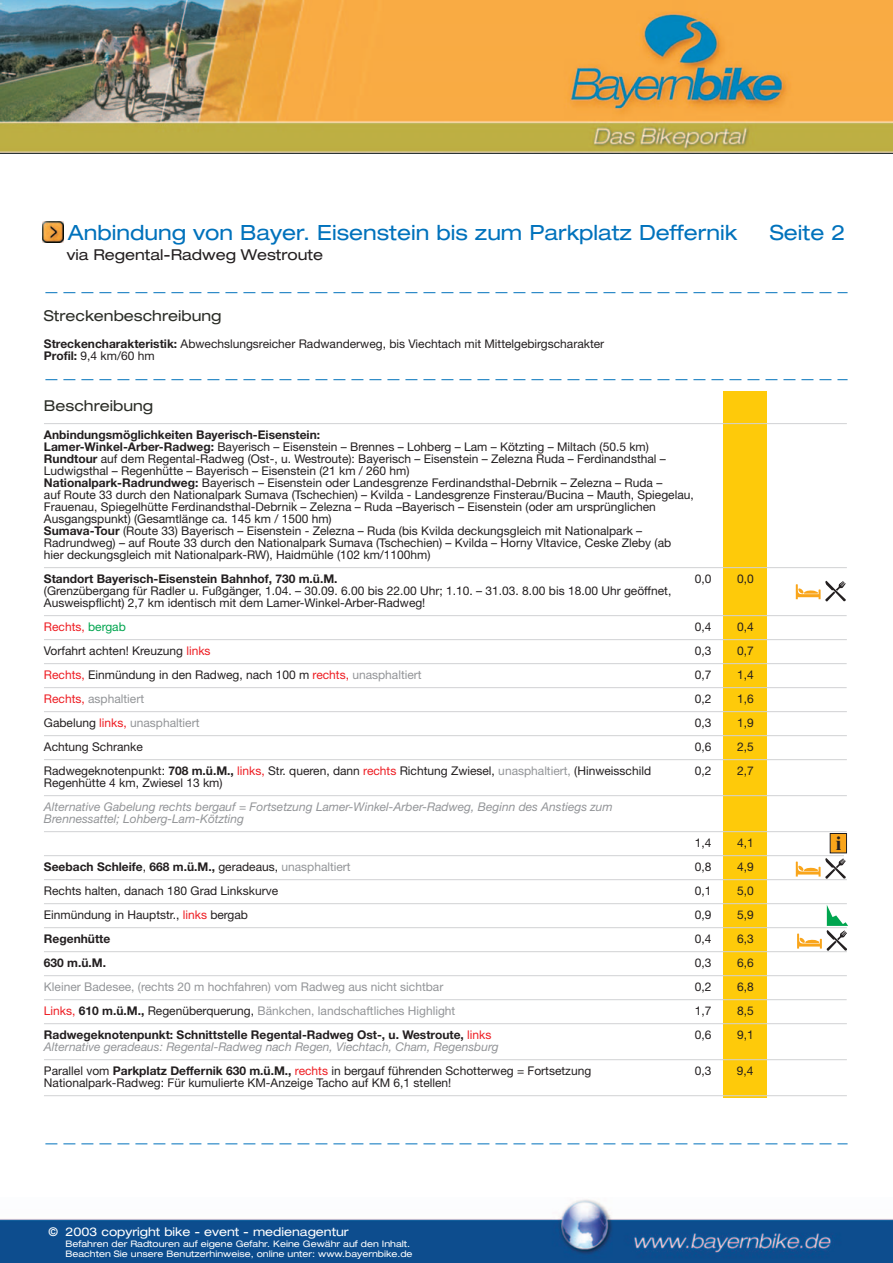
<style>
.page{position:relative;width:893px;height:1263px;background:#fff}
.page>*{position:absolute;margin:0;border:0;box-sizing:border-box;transform-origin:0 0}
.t1{font:expanded 21px "Helvetica Neue";color:#0072bc}
.t2{font:700 20.1px "Times New Roman";color:#231f20}
.t3{font:expanded 15px "Helvetica Neue";color:#2b2d27}
.t4{font:expanded 15px "Helvetica Neue";color:#231f20}
.t5{font:12px/12px "Helvetica Neue";color:#231f20}
.t6{font:italic 12px/12px "Helvetica Neue";color:#939598}
.t7{font:700 12px "Helvetica Neue";color:#231f20}
.t8{font:12px "Helvetica Neue";color:#939598}
.t9{font:expanded 12px "Helvetica Neue";color:#fff}
.t10{font:12px "Helvetica Neue";color:#ee1d23}
.t11{font:expanded 9px/10.5px "Helvetica Neue";color:#fff}
.s1{font-weight:700}
.s2{color:#00a54f}
.s3{color:#ee1d23}
.s4{color:#939598}
.s5{color:#231f20}
.s6{font-weight:400}
.s7{font-weight:400;color:#939598}
.s8{font-weight:700;color:#231f20}
.s9{font-weight:400;color:#ee1d23}
.s10{font-style:normal;color:#231f20}
.s11{font-weight:700;font-style:normal;color:#231f20}
.s12{font-style:normal;color:#ee1d23}
</style>
<div class="page">
<div style="left:723px;top:391px;width:43px;height:706px;background:#feca0a"></div>
<hr style="left:44px;top:423px;width:803px;height:1px;background:#d1d2d4">
<hr style="left:44px;top:567px;width:803px;height:1px;background:#d1d2d4">
<hr style="left:44px;top:615px;width:803px;height:1px;background:#d1d2d4">
<hr style="left:44px;top:639px;width:803px;height:1px;background:#d1d2d4">
<hr style="left:44px;top:663px;width:803px;height:1px;background:#d1d2d4">
<hr style="left:44px;top:687px;width:803px;height:1px;background:#d1d2d4">
<hr style="left:44px;top:711px;width:803px;height:1px;background:#d1d2d4">
<hr style="left:44px;top:735px;width:803px;height:1px;background:#d1d2d4">
<hr style="left:44px;top:759px;width:803px;height:1px;background:#d1d2d4">
<hr style="left:44px;top:795px;width:803px;height:1px;background:#d1d2d4">
<hr style="left:44px;top:831px;width:803px;height:1px;background:#d1d2d4">
<hr style="left:44px;top:855px;width:800px;height:1px;background:#d1d2d4">
<hr style="left:44px;top:879px;width:803px;height:1px;background:#d1d2d4">
<hr style="left:44px;top:903px;width:803px;height:1px;background:#d1d2d4">
<hr style="left:44px;top:927px;width:803px;height:1px;background:#d1d2d4">
<hr style="left:44px;top:951px;width:803px;height:1px;background:#d1d2d4">
<hr style="left:44px;top:975px;width:803px;height:1px;background:#d1d2d4">
<hr style="left:44px;top:999px;width:803px;height:1px;background:#d1d2d4">
<hr style="left:44px;top:1023px;width:803px;height:1px;background:#d1d2d4">
<hr style="left:44px;top:1059px;width:803px;height:1px;background:#d1d2d4">
<hr style="left:44px;top:1095px;width:803px;height:1px;background:#d1d2d4">
<img style="left:1px;top:0;width:891px;height:153px">
<img style="left:1px;top:1199px;width:891px;height:63px">
<img style="left:42px;top:222px;width:22px;height:21px">
<svg style="left:45px;top:379px;width:803px;height:1px"></svg>
<svg style="left:45px;top:292px;width:803px;height:1px"></svg>
<svg style="left:45px;top:1143px;width:803px;height:1px"></svg>
<svg style="left:796px;top:581px;width:50px;height:21px"></svg>
<div style="left:830px;top:833px;width:17px;height:20px;background:#f9a51b;border:1px solid #231f20"></div>
<svg style="left:796px;top:858px;width:50px;height:21px"></svg>
<svg style="left:797px;top:905px;width:51px;height:46px"></svg>
<h1 class="t1" style="left:68px;top:225px;width:671px">Anbindung von Bayer. Eisenstein bis zum Parkplatz Deffernik</h1>
<h1 class="t1" style="left:770px;top:225px;width:77px">Seite 2</h1>
<p class="t4" style="left:67px;top:249px;width:258px">via Regental-Radweg Westroute</p>
<p class="t3" style="left:44px;top:310px;width:179px">Streckenbeschreibung</p>
<p class="t5" style="left:44px;top:339px;width:562px"><span class="s1">Streckencharakteristik:</span> Abwechslungsreicher Radwanderweg, bis Viechtach mit Mittelgebirgscharakter<br><span class="s1">Profil:</span> 9,4 km/60 hm</p>
<p class="t3" style="left:44px;top:400px;width:111px">Beschreibung</p>
<p class="t5" style="left:44px;top:430px;width:651px"><span class="s1">Anbindungsmöglichkeiten Bayerisch-Eisenstein:<br>Lamer-Winkel-Arber-Radweg:</span> Bayerisch – Eisenstein – Brennes – Lohberg – Lam – Kötzting – Miltach (50.5 km)<br><span class="s1">Rundtour</span> auf dem Regental-Radweg (Ost-, u. Westroute): Bayerisch – Eisenstein – Zelezna Ruda – Ferdinandsthal – Ludwigsthal – Regenhütte – Bayerisch – Eisenstein (21 km / 260 hm)<br><span class="s1">Nationalpark-Radrundweg:</span> Bayerisch – Eisenstein oder Landesgrenze Ferdinandsthal-Debrnik – Zelezna – Ruda –<br>auf Route 33 durch den Nationalpark Sumava (Tschechien) – Kvilda - Landesgrenze Finsterau/Bucina – Mauth, Spiegelau, Frauenau, Spiegelhütte Ferdinandsthal-Debrnik – Zelezna – Ruda –Bayerisch – Eisenstein (oder am ursprünglichen Ausgangspunkt) (Gesamtlänge ca. 145 km / 1500 hm)<br><span class="s1">Sumava-Tour</span> (Route 33) Bayerisch – Eisenstein - Zelezna – Ruda (bis Kvilda deckungsgleich mit Nationalpark – Radrundweg) – auf Route 33 durch den Nationalpark Sumava (Tschechien) – Kvilda – Horny Vltavice, Ceske Zleby (ab hier deckungsgleich mit Nationalpark-RW), Haidmühle (102 km/1100hm)</p>
<p class="t7" style="left:44px;top:574px;width:295px">Standort Bayerisch-Eisenstein Bahnhof, 730 m.ü.M.</p>
<p class="t5" style="left:695px;top:574px;width:18px">0,0</p>
<p class="t5" style="left:737px;top:574px;width:18px">0,0</p>
<p class="t5" style="left:44px;top:586px;width:629px">(Grenzübergang für Radler u. Fußgänger, 1.04. – 30.09. 6.00 bis 22.00 Uhr; 1.10. – 31.03. 8.00 bis 18.00 Uhr geöffnet,<br>Ausweispflicht) 2,7 km identisch mit dem Lamer-Winkel-Arber-Radweg!</p>
<p class="t10" style="left:44px;top:622px;width:83px">Rechts, <span class="s2">bergab</span></p>
<p class="t5" style="left:695px;top:622px;width:18px">0,4</p>
<p class="t5" style="left:737px;top:622px;width:18px">0,4</p>
<p class="t5" style="left:44px;top:646px;width:168px">Vorfahrt achten! Kreuzung <span class="s3">links</span></p>
<p class="t5" style="left:695px;top:646px;width:18px">0,3</p>
<p class="t5" style="left:737px;top:646px;width:18px">0,7</p>
<p class="t5" style="left:44px;top:670px;width:379px"><span class="s3">Rechts,</span> Einmündung in den Radweg, nach 100 m <span class="s3">rechts,</span> <span class="s4">unasphaltiert</span></p>
<p class="t5" style="left:695px;top:670px;width:18px">0,7</p>
<p class="t5" style="left:737px;top:670px;width:18px">1,4</p>
<p class="t8" style="left:44px;top:694px;width:102px"><span class="s3">Rechts,</span> asphaltiert</p>
<p class="t5" style="left:695px;top:694px;width:18px">0,2</p>
<p class="t5" style="left:737px;top:694px;width:18px">1,6</p>
<p class="t8" style="left:44px;top:718px;width:157px"><span class="s5">Gabelung</span> <span class="s3">links,</span> unasphaltiert</p>
<p class="t5" style="left:695px;top:718px;width:18px">0,3</p>
<p class="t5" style="left:737px;top:718px;width:18px">1,9</p>
<p class="t5" style="left:44px;top:742px;width:100px">Achtung Schranke</p>
<p class="t5" style="left:695px;top:742px;width:18px">0,6</p>
<p class="t5" style="left:737px;top:742px;width:18px">2,5</p>
<p class="t5" style="left:44px;top:766px;width:609px">Radwegeknotenpunkt: <span class="s1">708 m.ü.M.,</span> <span class="s3">links,</span> Str. queren, dann <span class="s3">rechts</span> Richtung Zwiesel, <span class="s4">unasphaltiert,</span> (Hinweisschild</p>
<p class="t5" style="left:695px;top:766px;width:18px">0,2</p>
<p class="t5" style="left:737px;top:766px;width:18px">2,7</p>
<p class="t5" style="left:44px;top:778px;width:180px">Regenhütte 4 km, Zwiesel 13 km)</p>
<p class="t6" style="left:44px;top:801px;width:570px">Alternative Gabelung rechts bergauf = Fortsetzung Lamer-Winkel-Arber-Radweg, Beginn des Anstiegs zum<br>Brennessattel; Lohberg-Lam-Kötzting</p>
<p class="t5" style="left:695px;top:838px;width:18px">1,4</p>
<p class="t5" style="left:737px;top:838px;width:18px">4,1</p>
<p class="t7" style="left:44px;top:862px;width:308px">Seebach Schleife<span class="s6">,</span> 668 m.ü.M., <span class="s6">geradeaus,</span> <span class="s7">unasphaltiert</span></p>
<p class="t5" style="left:695px;top:862px;width:18px">0,8</p>
<p class="t5" style="left:737px;top:862px;width:18px">4,9</p>
<p class="t5" style="left:44px;top:886px;width:236px">Rechts halten, danach 180 Grad Linkskurve</p>
<p class="t5" style="left:695px;top:886px;width:18px">0,1</p>
<p class="t5" style="left:737px;top:886px;width:18px">5,0</p>
<p class="t5" style="left:44px;top:910px;width:206px">Einmündung in Hauptstr., <span class="s3">links</span> bergab</p>
<p class="t5" style="left:695px;top:910px;width:18px">0,9</p>
<p class="t5" style="left:737px;top:910px;width:18px">5,9</p>
<p class="t7" style="left:44px;top:934px;width:68px">Regenhütte</p>
<p class="t5" style="left:695px;top:934px;width:18px">0,4</p>
<p class="t5" style="left:737px;top:934px;width:18px">6,3</p>
<p class="t7" style="left:44px;top:958px;width:64px">630 m.ü.M.</p>
<p class="t5" style="left:695px;top:958px;width:18px">0,3</p>
<p class="t5" style="left:737px;top:958px;width:18px">6,6</p>
<p class="t8" style="left:44px;top:982px;width:401px">Kleiner Badesee, (rechts 20 m hochfahren) vom Radweg aus nicht sichtbar</p>
<p class="t5" style="left:695px;top:982px;width:18px">0,2</p>
<p class="t5" style="left:737px;top:982px;width:18px">6,8</p>
<p class="t8" style="left:44px;top:1006px;width:413px"><span class="s3">Links,</span> <span class="s8">610 m.ü.M.,</span> <span class="s5">Regenüberquerung,</span> Bänkchen, landschaftliches Highlight</p>
<p class="t5" style="left:695px;top:1006px;width:18px">1,7</p>
<p class="t5" style="left:737px;top:1006px;width:18px">8,5</p>
<p class="t7" style="left:44px;top:1030px;width:449px">Radwegeknotenpunkt: Schnittstelle Regental-Radweg Ost-, u. Westroute, <span class="s9">links</span></p>
<p class="t5" style="left:695px;top:1030px;width:18px">0,6</p>
<p class="t5" style="left:737px;top:1030px;width:18px">9,1</p>
<p class="t6" style="left:44px;top:1035px;width:549px;line-height:24px">Alternative geradeaus: Regental-Radweg nach Regen, Viechtach, Cham, Regensburg<br><span class="s10">Parallel vom</span> <span class="s11">Parkplatz Deffernik 630 m.ü.M.,</span> <span class="s12">rechts</span> <span class="s10">in bergauf führenden Schotterweg = Fortsetzung</span></p>
<p class="t5" style="left:695px;top:1066px;width:18px">0,3</p>
<p class="t5" style="left:737px;top:1066px;width:18px">9,4</p>
<p class="t5" style="left:44px;top:1078px;width:409px">Nationalpark-Radweg: Für kumulierte KM-Anzeige Tacho auf KM 6,1 stellen!</p>
<p class="t9" style="left:49px;top:1228px;width:302px">© 2003 copyright bike - event - medienagentur</p>
<p class="t11" style="left:65px;top:1239px;width:349px">Befahren der Radtouren auf eigene Gefahr. Keine Gewähr auf den Inhalt.<br>Beachten Sie unsere Benutzerhinweise, online unter: www.bayernbike.de</p>
<h2 class="t2" style="left:836px;top:836px;width:7px">i</h2>
</div>
